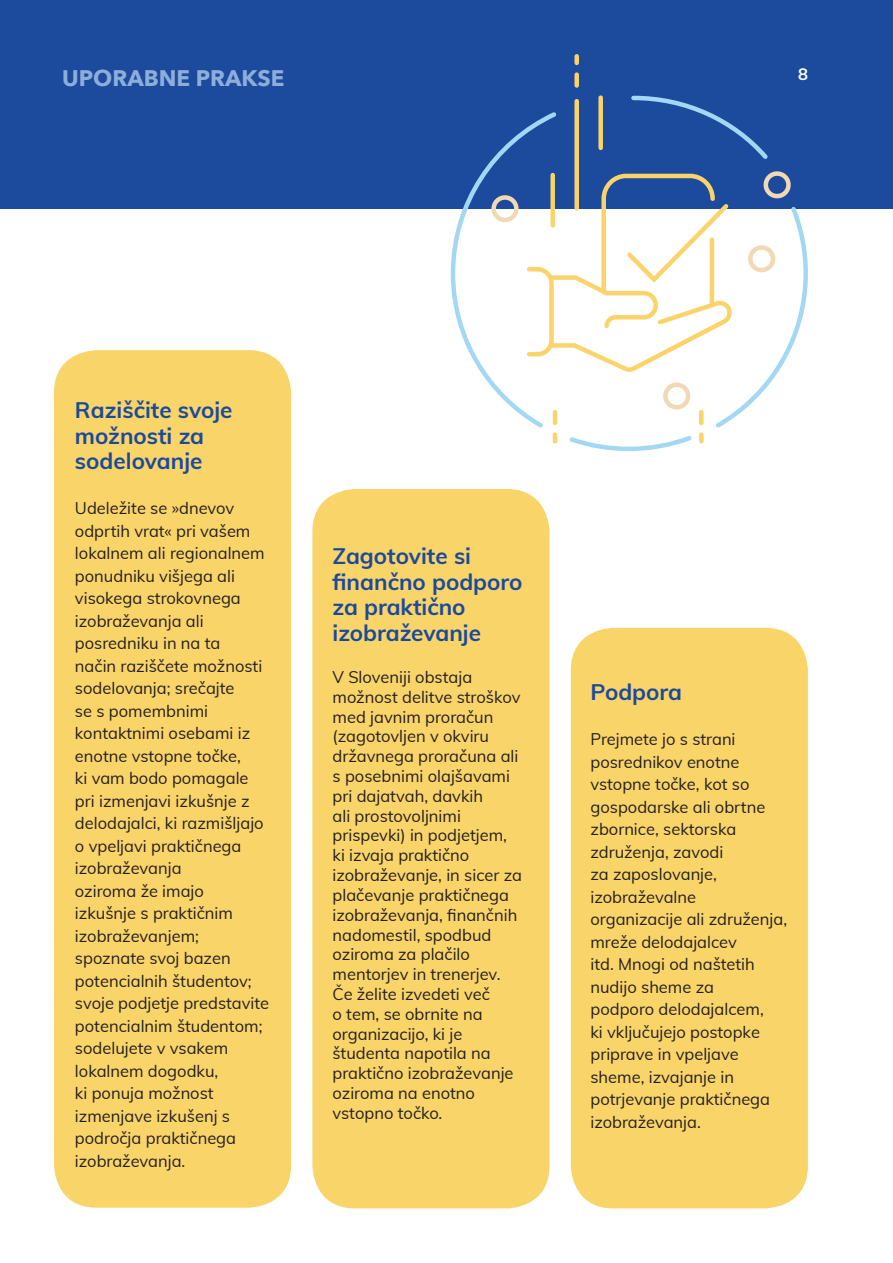
<style>
.page{position:relative;width:893px;height:1263px;background:#fff}
.page>*{position:absolute;margin:0;border:0;box-sizing:border-box;transform-origin:0 0}
.Spremni_tekst{font:700 22.5px/25.5px "Muli";color:#1c4a9b}
.Naslov{font:700 22.5px "Avenir Next";color:#8eaeda}
.Tekoci_tekst{font:700 22.5px "Muli";color:#1c4a9b}
.Tekoci_tekst-2{font:16.5px/22.5px "Muli";color:#231f20}
.t1{font:700 16.5px "Muli";color:#fff}
</style>
<div class="page">
<div style="left:571px;top:628px;width:237px;height:580px;background:#f9d469;border-radius:43px"></div>
<div style="left:312px;top:489px;width:237px;height:719px;background:#f9d469;border-radius:43px"></div>
<div style="left:54px;top:350px;width:237px;height:858px;background:#f9d469;border-radius:43px"></div>
<div style="left:0;top:0;width:893px;height:208px;background:#1c4a9c"></div>
<svg style="left:448px;top:129px;width:362px;height:323px"></svg>
<svg style="left:489px;top:169px;width:304px;height:243px"></svg>
<svg style="left:525px;top:54px;width:211px;height:392px"></svg>
<svg style="left:629px;top:93px;width:143px;height:70px"></svg>
<p class="Naslov" style="left:62px;top:59px;width:224px">UPORABNE PRAKSE</p>
<p class="t1" style="left:798px;top:62px;width:11px">8</p>
<p class="Spremni_tekst" style="left:75px;top:396px;width:159px">Raziščite svoje možnosti za sodelovanje</p>
<p class="Tekoci_tekst-2" style="left:75px;top:496px;width:196px">Udeležite se »dnevov odprtih vrat« pri vašem lokalnem ali regionalnem ponudniku višjega ali visokega strokovnega izobraževanja ali posredniku in na ta<br>način raziščete možnosti sodelovanja; srečajte<br>se s pomembnimi kontaktnimi osebami iz enotne vstopne točke,<br>ki vam bodo pomagale pri izmenjavi izkušnje z delodajalci, ki razmišljajo o vpeljavi praktičnega izobraževanja<br>oziroma že imajo izkušnje s praktičnim izobraževanjem; spoznate svoj bazen potencialnih študentov; svoje podjetje predstavite potencialnim študentom; sodelujete v vsakem lokalnem dogodku,<br>ki ponuja možnost izmenjave izkušenj s področja praktičnega izobraževanja.</p>
<p class="Spremni_tekst" style="left:333px;top:542px;width:191px">Zagotovite si finančno podporo za praktično izobraževanje</p>
<p class="Tekoci_tekst-2" style="left:333px;top:666px;width:191px;line-height:19.8px">V Sloveniji obstaja možnost delitve stroškov med javnim proračun (zagotovljen v okviru državnega proračuna ali s posebnimi olajšavami pri dajatvah, davkih<br>ali prostovoljnimi prispevki) in podjetjem, ki izvaja praktično izobraževanje, in sicer za plačevanje praktičnega izobraževanja, finančnih nadomestil, spodbud oziroma za plačilo mentorjev in trenerjev.<br>Če želite izvedeti več<br>o tem, se obrnite na organizacijo, ki je študenta napotila na praktično izobraževanje oziroma na enotno vstopno točko.</p>
<p class="Tekoci_tekst" style="left:590px;top:676px;width:93px">Podpora</p>
<p class="Tekoci_tekst-2" style="left:590px;top:727px;width:198px">Prejmete jo s strani posrednikov enotne vstopne točke, kot so gospodarske ali obrtne zbornice, sektorska združenja, zavodi<br>za zaposlovanje, izobraževalne organizacije ali združenja, mreže delodajalcev<br>itd. Mnogi od naštetih nudijo sheme za<br>podporo delodajalcem,<br>ki vključujejo postopke priprave in vpeljave sheme, izvajanje in potrjevanje praktičnega izobraževanja.</p>
</div>
